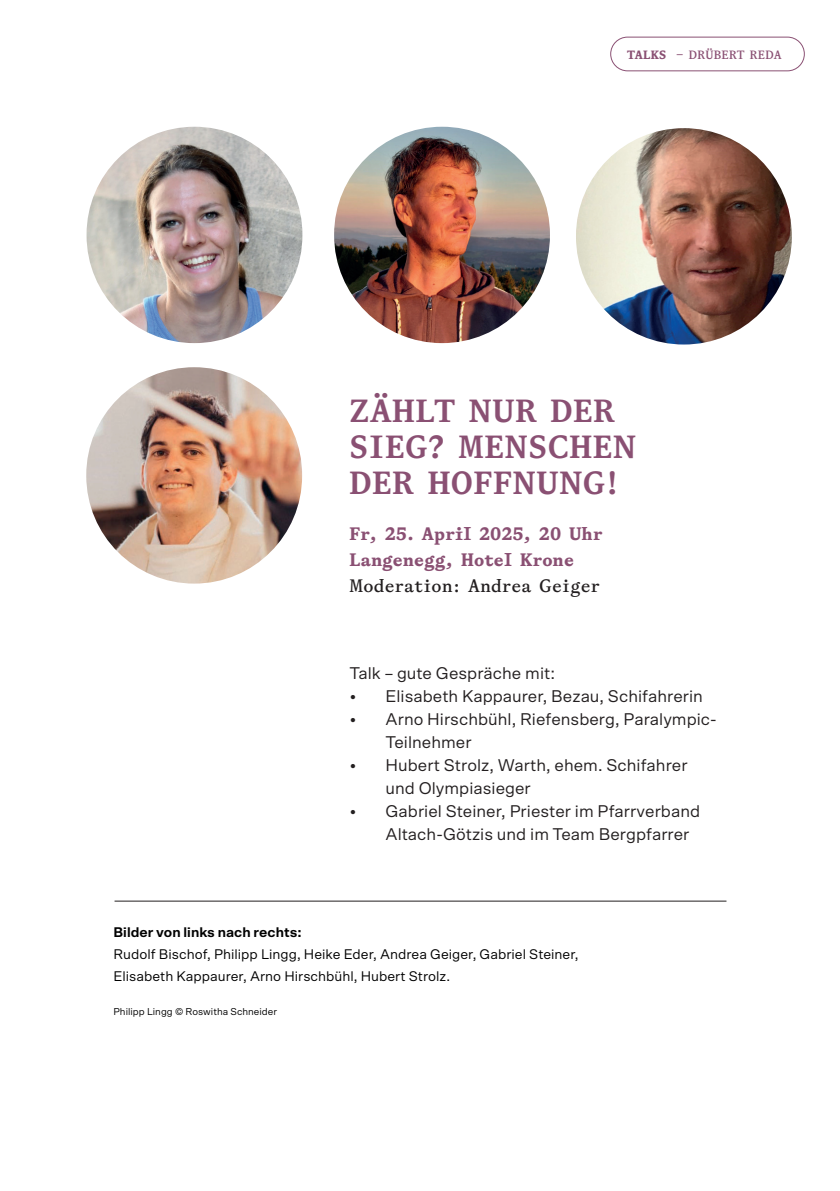
<style>
.page{position:relative;width:840px;height:1191px;background:#fff}
.page>*{position:absolute;margin:0;border:0;box-sizing:border-box;transform-origin:0 0}
.t1{font:32px/36px "ABC Gaisyr Semi Mono Unlicensed Trial Medium";letter-spacing:.02em;color:#8a5073}
.t2{font:18px "ABC Gaisyr Semi Mono Unlicensed Trial Bold";letter-spacing:.02em;color:#8a5073}
.t3{font:18px "ABC Gaisyr Semi Mono Unlicensed Trial Regular";letter-spacing:.02em;color:#231f20}
.t4{font:17px/23px "Scto Grotesk A";color:#231f20}
.t5{font:14px "Scto Grotesk A";color:#000}
.t6{font:700 14px "Scto Grotesk A";color:#000}
.t7{font:12px "ABC Gaisyr Semi Mono Unlicensed Trial Regular";letter-spacing:.02em;color:#8a5073}
.t8{font:10px "Scto Grotesk A";color:#000}
.s1{font-family:"ABC Gaisyr Semi Mono Unlicensed Trial Bold"}
</style>
<div class="page">
<img style="left:334px;top:127px;width:215px;height:216px;border-radius:108px">
<img style="left:86px;top:127px;width:216px;height:216px;border-radius:108px">
<img style="left:86px;top:367px;width:216px;height:216px;border-radius:108px">
<img style="left:575px;top:128px;width:216px;height:216px;border-radius:108px">
<hr style="left:114px;top:900px;width:612px;height:1px;background:#231f20">
<div style="left:610px;top:37px;width:194px;height:34px;border:1px solid #8a5073;border-radius:17px"></div>
<p class="t7" style="left:626px;top:48px;width:156px"><span class="s1">TALKS</span> – DRÜBERT REDA</p>
<p class="t1" style="left:349px;top:393px;width:288px">ZÄHLT NUR DER<br>SIEG? MENSCHEN<br>DER HOFFNUNG!</p>
<p class="t2" style="left:349px;top:522px;width:254px">Fr, 25. April 2025, 20 Uhr</p>
<p class="t2" style="left:349px;top:548px;width:226px">Langenegg, Hotel Krone</p>
<p class="t3" style="left:349px;top:575px;width:252px">Moderation: Andrea Geiger</p>
<p class="t4" style="left:349px;top:661px;width:207px">Talk – gute Gespräche mit:</p>
<p class="t4" style="left:349px;top:684px;width:355px">• Elisabeth Kappaurer, Bezau, Schifahrerin</p>
<p class="t4" style="left:385px;top:707px;width:332px;text-indent:-36px">• Arno Hirschbühl, Riefensberg, Paralympic-<br>Teilnehmer</p>
<p class="t4" style="left:385px;top:753px;width:303px;text-indent:-36px">• Hubert Strolz, Warth, ehem. Schifahrer und Olympiasieger</p>
<p class="t4" style="left:385px;top:799px;width:316px;text-indent:-36px">• Gabriel Steiner, Priester im Pfarrverband<br>Altach-Götzis und im Team Bergpfarrer</p>
<p class="t6" style="left:113px;top:924px;width:190px">Bilder von links nach rechts:</p>
<p class="t5" style="left:113px;top:946px;width:466px">Rudolf Bischof, Philipp Lingg, Heike Eder, Andrea Geiger, Gabriel Steiner,</p>
<p class="t5" style="left:113px;top:968px;width:338px">Elisabeth Kappaurer, Arno Hirschbühl, Hubert Strolz.</p>
<p class="t8" style="left:113px;top:1006px;width:165px">Philipp Lingg © Roswitha Schneider</p>
</div>
